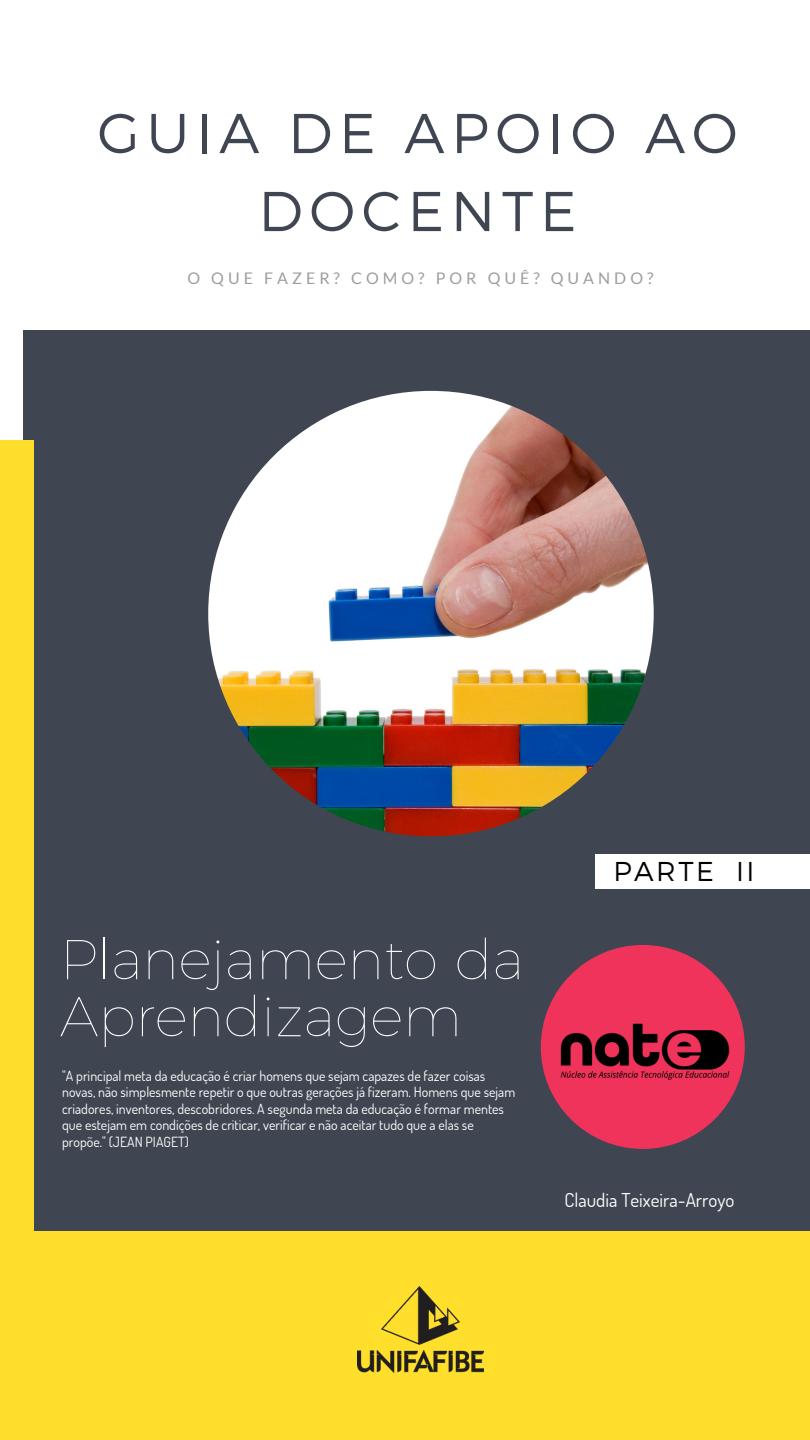
<style>
.page{position:relative;width:810px;height:1440px;background:#fff}
.page>*{position:absolute;margin:0;border:0;box-sizing:border-box;transform-origin:0 0}
.t1{font:100 56px/57px "Montserrat";color:#fff}
.t2{font:300 56px/78px "Montserrat";letter-spacing:.12em;color:#3f4652;text-align:center}
.t3{font:300 27.2px "Montserrat";letter-spacing:.09em;color:#000}
.t4{font:19.1px "Dosis";color:#fff}
.t5{font:16px "Lato";letter-spacing:.25em;color:#9d9d9d}
.t6{font:14px/16.5px "Dosis";color:#fff}
</style>
<div class="page">
<div style="left:23px;top:330px;width:787px;height:901px;background:#3f4652"></div>
<div style="left:0;top:441px;width:34px;height:791px;background:#ffdf2b"></div>
<img style="left:208px;top:391px;width:446px;height:445px;border-radius:50%">
<div style="left:0;top:1232px;width:810px;height:208px;background:#ffdf2b"></div>
<div style="left:595px;top:854px;width:215px;height:35px;background:#fff"></div>
<img style="left:358px;top:1287px;width:126px;height:86px">
<div style="left:541px;top:945px;width:204px;height:204px;background:#ef335a;border-radius:50%"></div>
<img style="left:551px;top:986px;width:187px;height:132px">
<p class="t2" style="left:98px;top:91px;width:641px">GUIA DE APOIO AO<br>DOCENTE</p>
<p class="t5" style="left:187px;top:268px;width:467px">O QUE FAZER? COMO? POR QUÊ? QUANDO?</p>
<p class="t1" style="left:60px;top:928px;width:465px">Planejamento da<br>Aprendizagem</p>
<p class="t6" style="left:62px;top:1067px;width:455px">"A principal meta da educação é criar homens que sejam capazes de fazer coisas novas, não simplesmente repetir o que outras gerações já fizeram. Homens que sejam criadores, inventores, descobridores. A segunda meta da educação é formar mentes que estejam em condições de criticar, verificar e não aceitar tudo que a elas se propõe." (JEAN PIAGET)</p>
<p class="t3" style="left:614px;top:854px;width:142px">PARTE II</p>
<p class="t4" style="left:565px;top:1187px;width:171px">Claudia Teixeira-Arroyo</p>
</div>
